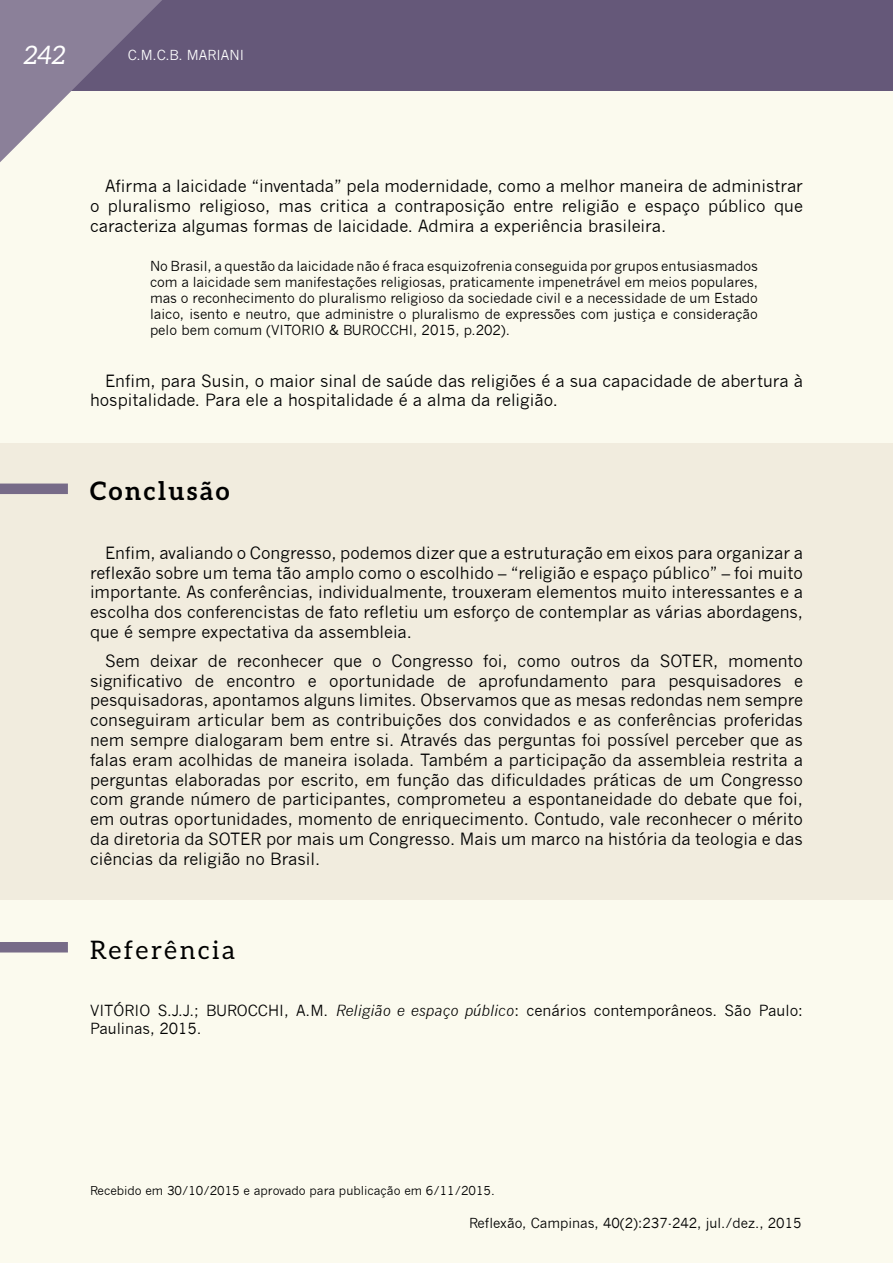
<style>
.page{position:relative;width:893px;height:1263px;background:#f1ecde}
.page>*{position:absolute;margin:0;border:0;box-sizing:border-box;transform-origin:0 0}
._05_1__sub_1{font:25.5px "Aleo";letter-spacing:.1em;color:#000}
._05_1__sub_1-2{font:700 25.5px "Aleo";letter-spacing:.1em;color:#000}
.t1{font:italic 25.5px "Aleo";color:#fff}
._05_0_texto{font:16.5px/19.8px "News Gothic";color:#000;text-align:justify}
._06_0__referencias{font:15px/18px "News Gothic";color:#000}
._05_1__citação{font:13.5px/16.2px "News Gothic";color:#000;text-align:justify}
.t2{font:13.5px "News Gothic";color:#fff}
._05_3__rodapé{font:12px "News Gothic";color:#000}
.s1{font-style:italic}
</style>
<div class="page">
<div style="left:0;top:900px;width:892px;height:363px;background:#fbfaee"></div>
<div style="left:0;top:90px;width:893px;height:353px;background:#fbfaee"></div>
<div style="left:0;top:483px;width:68px;height:11px;background:#776b88"></div>
<div style="left:0;top:942px;width:68px;height:10px;background:#776b88"></div>
<div style="left:0;top:0;width:893px;height:90px;background:#655879"></div>
<svg style="left:0;top:0;width:162px;height:162px"></svg>
<h1 class="t1" style="left:24px;top:40px;width:43px">242</h1>
<p class="t2" style="left:128px;top:48px;width:118px">C.M.C.B. MARIANI</p>
<p class="_05_0_texto" style="left:90px;top:176px;width:714px;text-indent:15px">Afirma a laicidade “inventada” pela modernidade, como a melhor maneira de administrar o pluralismo religioso, mas critica a contraposição entre religião e espaço público que caracteriza algumas formas de laicidade. Admira a experiência brasileira.</p>
<p class="_05_1__citação" style="left:150px;top:258px;width:609px">No Brasil, a questão da laicidade não é fraca esquizofrenia conseguida por grupos entusiasmados com a laicidade sem manifestações religiosas, praticamente impenetrável em meios populares, mas o reconhecimento do pluralismo religioso da sociedade civil e a necessidade de um Estado laico, isento e neutro, que administre o pluralismo de expressões com justiça e consideração pelo bem comum (VITORIO &amp; BUROCCHI, 2015, p.202).</p>
<p class="_05_0_texto" style="left:90px;top:371px;width:714px;text-indent:15px">Enfim, para Susin, o maior sinal de saúde das religiões é a sua capacidade de abertura à hospitalidade. Para ele a hospitalidade é a alma da religião.</p>
<p class="_05_1__sub_1-2" style="left:90px;top:476px;width:141px">Conclusão</p>
<p class="_05_0_texto" style="left:90px;top:543px;width:714px;text-indent:15px">Enfim, avaliando o Congresso, podemos dizer que a estruturação em eixos para organizar a reflexão sobre um tema tão amplo como o escolhido – “religião e espaço público” – foi muito importante. As conferências, individualmente, trouxeram elementos muito interessantes e a escolha dos conferencistas de fato refletiu um esforço de contemplar as várias abordagens, que é sempre expectativa da assembleia.</p>
<p class="_05_0_texto" style="left:90px;top:651px;width:714px;text-indent:15px">Sem deixar de reconhecer que o Congresso foi, como outros da SOTER, momento significativo de encontro e oportunidade de aprofundamento para pesquisadores e pesquisadoras, apontamos alguns limites. Observamos que as mesas redondas nem sempre conseguiram articular bem as contribuições dos convidados e as conferências proferidas nem sempre dialogaram bem entre si. Através das perguntas foi possível perceber que as falas eram acolhidas de maneira isolada. Também a participação da assembleia restrita a perguntas elaboradas por escrito, em função das dificuldades práticas de um Congresso com grande número de participantes, comprometeu a espontaneidade do debate que foi, em outras oportunidades, momento de enriquecimento. Contudo, vale reconhecer o mérito da diretoria da SOTER por mais um Congresso. Mais um marco na história da teologia e das ciências da religião no Brasil.</p>
<p class="_05_1__sub_1" style="left:90px;top:935px;width:147px">Referência</p>
<p class="_06_0__referencias" style="left:90px;top:1001px;width:714px">VITÓRIO S.J.J.; BUROCCHI, A.M. <span class="s1">Religião e espaço público</span>: cenários contemporâneos. São Paulo:<br>Paulinas, 2015.</p>
<p class="_05_3__rodapé" style="left:90px;top:1184px;width:406px">Recebido em 30/10/2015 e aprovado para publicação em 6/11/2015.</p>
<p class="_05_1__citação" style="left:469px;top:1215px;width:334px">Reflexão, Campinas, 40(2):237-242, jul./dez., 2015</p>
</div>
